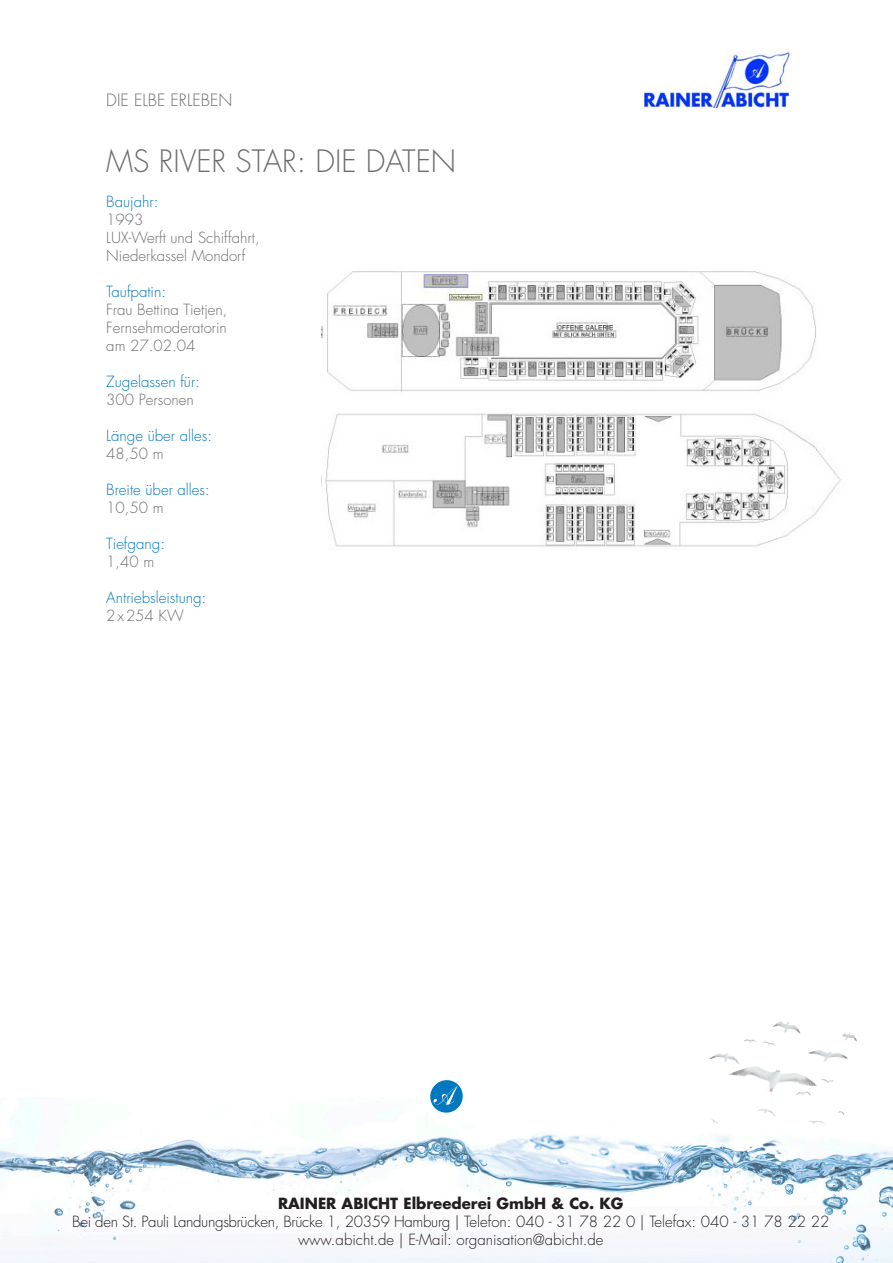
<style>
.page{position:relative;width:893px;height:1263px;background:#fff}
.page>*{position:absolute;margin:0;border:0;box-sizing:border-box;transform-origin:0 0}
.t1{font:300 30px "Futura LT";color:#6c6d70}
.t2{font:300 16.5px "Futura LT";color:#6c6d70}
.t3{font:300 15px/18px "Futura LT";color:#231f20;text-align:center}
.t4{font:300 15px/18px "Futura LT";color:#6c6d70}
.t5{font:300 15px "Futura LT";color:#0078c0}
.t6{font:700 15px "Futura LT";color:#231f20}
</style>
<div class="page">
<img style="left:0;top:1097px;width:893px;height:166px">
<img style="left:694px;top:1022px;width:185px;height:116px">
<img style="left:642px;top:52px;width:148px;height:55px">
<img style="left:321px;top:268px;width:520px;height:279px">
<svg style="left:430px;top:1080px;width:33px;height:33px"></svg>
<p class="t2" style="left:106px;top:90px;width:128px">Die Elbe erleben</p>
<h1 class="t1" style="left:106px;top:143px;width:351px">MS River Star: Die Daten</h1>
<p class="t5" style="left:106px;top:192px;width:54px">Baujahr:</p>
<p class="t4" style="left:106px;top:211px;width:155px">1993<br>LUX-Werft und Schiffahrt,<br>N iederkassel Mondorf</p>
<p class="t5" style="left:106px;top:282px;width:61px">Taufpatin:</p>
<p class="t4" style="left:106px;top:301px;width:123px;text-align:justify">Frau Bettina Tietjen, Fernsehmoderatorin am 27.02.04</p>
<p class="t5" style="left:106px;top:372px;width:95px">Zugelassen für:</p>
<p class="t4" style="left:106px;top:391px;width:89px">300 Personen</p>
<p class="t5" style="left:106px;top:426px;width:107px">Länge über alles:</p>
<p class="t4" style="left:106px;top:445px;width:59px">48,50 m</p>
<p class="t5" style="left:106px;top:480px;width:105px">Breite über alles:</p>
<p class="t4" style="left:106px;top:499px;width:59px">10,50 m</p>
<p class="t5" style="left:106px;top:534px;width:60px">Tiefgang:</p>
<p class="t4" style="left:106px;top:553px;width:50px">1,40 m</p>
<p class="t5" style="left:106px;top:588px;width:101px">Antriebsleistung:</p>
<p class="t4" style="left:106px;top:607px;width:79px">2x254 KW</p>
<p class="t6" style="left:278px;top:1193px;width:347px">Rainer Abicht Elbreederei GmbH &amp; Co. KG</p>
<p class="t3" style="left:72px;top:1213px;width:759px">Bei den St. Pauli Landungsbrücken, Brücke 1, 20359 Hamburg | Telefon: 040 - 31 78 22 0 | Telefax: 040 - 31 78 22 22 www.abicht.de | E-Mail: organisation@abicht.de</p>
</div>
